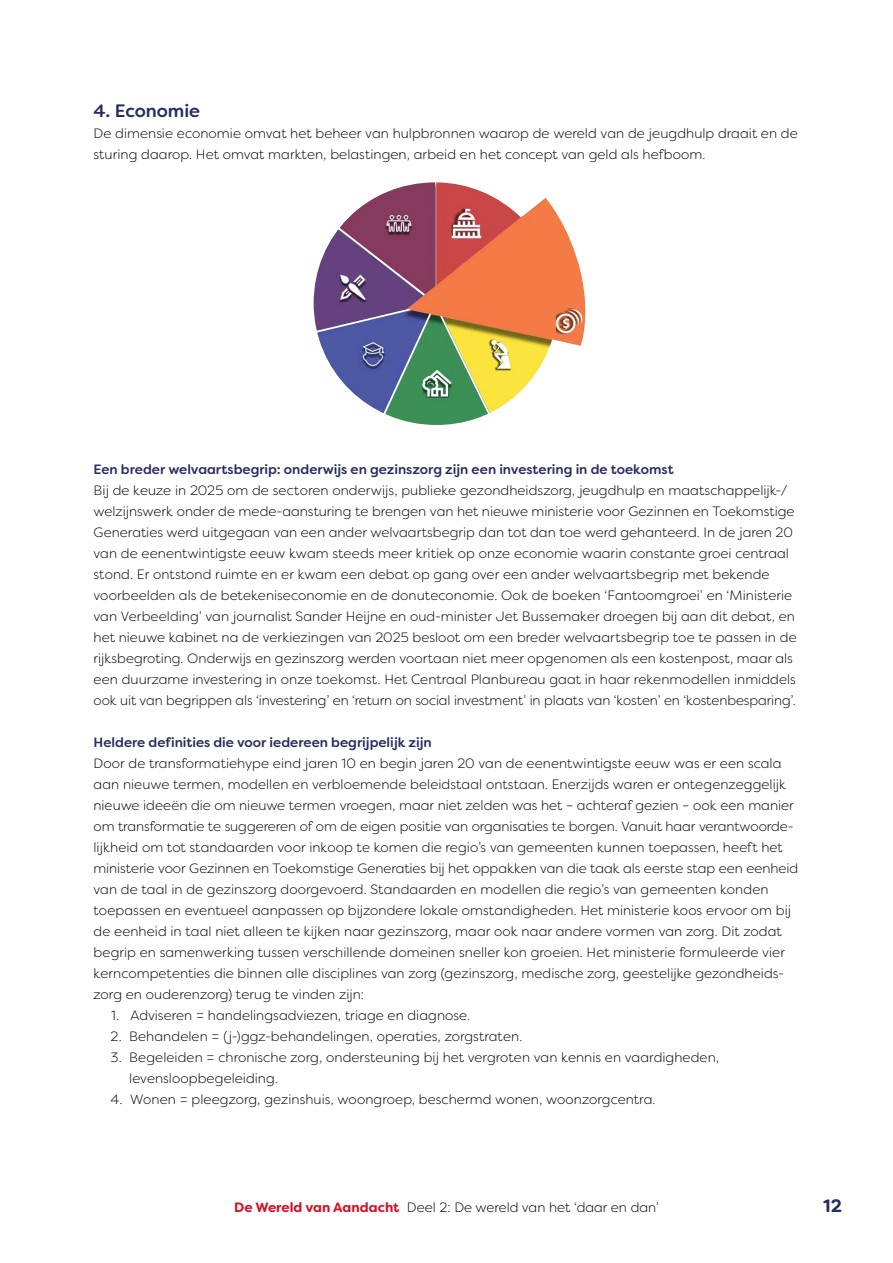
<style>
.page{position:relative;width:893px;height:1263px;background:#fff}
.page>*{position:absolute;margin:0;border:0;box-sizing:border-box;transform-origin:0 0}
.t1{font:500 18px "Filson Soft";letter-spacing:-.005em;color:#252c60}
.t2{font:700 18px "Filson Soft";color:#252c60}
.t3{font:300 13.5px/21px "Filson Soft";letter-spacing:.005em;color:#000}
.t4{font:500 13.5px "Filson Soft";color:#252c60}
.s1{font-weight:700;color:#d51224}
</style>
<div class="page">
<img style="left:314px;top:182px;width:272px;height:243px">
<svg style="left:331px;top:222px;width:94px;height:73px;background:#7f4d78"></svg>
<img style="left:440px;top:316px;width:53px;height:104px">
<svg style="left:313px;top:309px;width:118px;height:110px"></svg>
<h4 class="t1" style="left:94px;top:99px;width:108px">4. Economie</h4>
<p class="t3" style="left:94px;top:123px;width:706px">De dimensie economie omvat het beheer van hulpbronnen waarop de wereld van de jeugdhulp draait en de sturing daarop. Het omvat markten, belastingen, arbeid en het concept van geld als hefboom.</p>
<p class="t4" style="left:94px;top:461px;width:582px">Een breder welvaartsbegrip: onderwijs en gezinszorg zijn een investering in de toekomst</p>
<p class="t3" style="left:94px;top:480px;width:705px">Bij de keuze in 2025 om de sectoren onderwijs, publieke gezondheidszorg, jeugdhulp en maatschappelijk-/ welzijnswerk onder de mede-aansturing te brengen van het nieuwe ministerie voor Gezinnen en Toekomstige Generaties werd uitgegaan van een ander welvaartsbegrip dan tot dan toe werd gehanteerd. In de jaren 20 van de eenentwintigste eeuw kwam steeds meer kritiek op onze economie waarin constante groei centraal stond. Er ontstond ruimte en er kwam een debat op gang over een ander welvaartsbegrip met bekende voorbeelden als de betekeniseconomie en de donuteconomie. Ook de boeken ‘Fantoomgroei’ en ‘Ministerie van Verbeelding’ van journalist Sander Heijne en oud-minister Jet Bussemaker droegen bij aan dit debat, en het nieuwe kabinet na de verkiezingen van 2025 besloot om een breder welvaartsbegrip toe te passen in de rijksbegroting. Onderwijs en gezinszorg werden voortaan niet meer opgenomen als een kostenpost, maar als een duurzame investering in onze toekomst. Het Centraal Planbureau gaat in haar rekenmodellen inmiddels ook uit van begrippen als ‘investering’ en ‘return on social investment’ in plaats van ‘kosten’ en ‘kostenbesparing’.</p>
<p class="t4" style="left:94px;top:734px;width:340px">Heldere definities die voor iedereen begrijpelijk zijn</p>
<p class="t3" style="left:94px;top:753px;width:706px">Door de transformatiehype eind jaren 10 en begin jaren 20 van de eenentwintigste eeuw was er een scala aan nieuwe termen, modellen en verbloemende beleidstaal ontstaan. Enerzijds waren er ontegenzeggelijk nieuwe ideeën die om nieuwe termen vroegen, maar niet zelden was het – achteraf gezien – ook een manier om transformatie te suggereren of om de eigen positie van organisaties te borgen. Vanuit haar verantwoorde&shy;lijkheid om tot standaarden voor inkoop te komen die regio’s van gemeenten kunnen toepassen, heeft het ministerie voor Gezinnen en Toekomstige Generaties bij het oppakken van die taak als eerste stap een eenheid van de taal in de gezinszorg doorgevoerd. Standaarden en modellen die regio’s van gemeenten konden toepassen en eventueel aanpassen op bijzondere lokale omstandigheden. Het ministerie koos ervoor om bij de eenheid in taal niet alleen te kijken naar gezinszorg, maar ook naar andere vormen van zorg. Dit zodat begrip en samenwerking tussen verschillende domeinen sneller kon groeien. Het ministerie formuleerde vier kerncompetenties die binnen alle disciplines van zorg (gezinszorg, medische zorg, geestelijke gezondheids&shy;zorg en ouderenzorg) terug te vinden zijn:</p>
<p class="t3" style="left:111px;top:1005px;width:361px">1. Adviseren = handelingsadviezen, triage en diagnose.</p>
<p class="t3" style="left:111px;top:1026px;width:413px">2. Behandelen = (j-)ggz-behandelingen, operaties, zorgstraten.</p>
<p class="t3" style="left:129px;top:1047px;width:591px;text-indent:-19px">3. Begeleiden = chronische zorg, ondersteuning bij het vergroten van kennis en vaardigheden, levensloopbegeleiding.</p>
<p class="t3" style="left:111px;top:1089px;width:546px">4. Wonen = pleegzorg, gezinshuis, woongroep, beschermd wonen, woonzorgcentra.</p>
<p class="t3" style="left:234px;top:1196px;width:426px"><span class="s1">De Wereld van Aandacht</span> Deel 2: De wereld van het ‘daar en dan’</p>
<h1 class="t2" style="left:823px;top:1194px;width:20px">12</h1>
</div>
